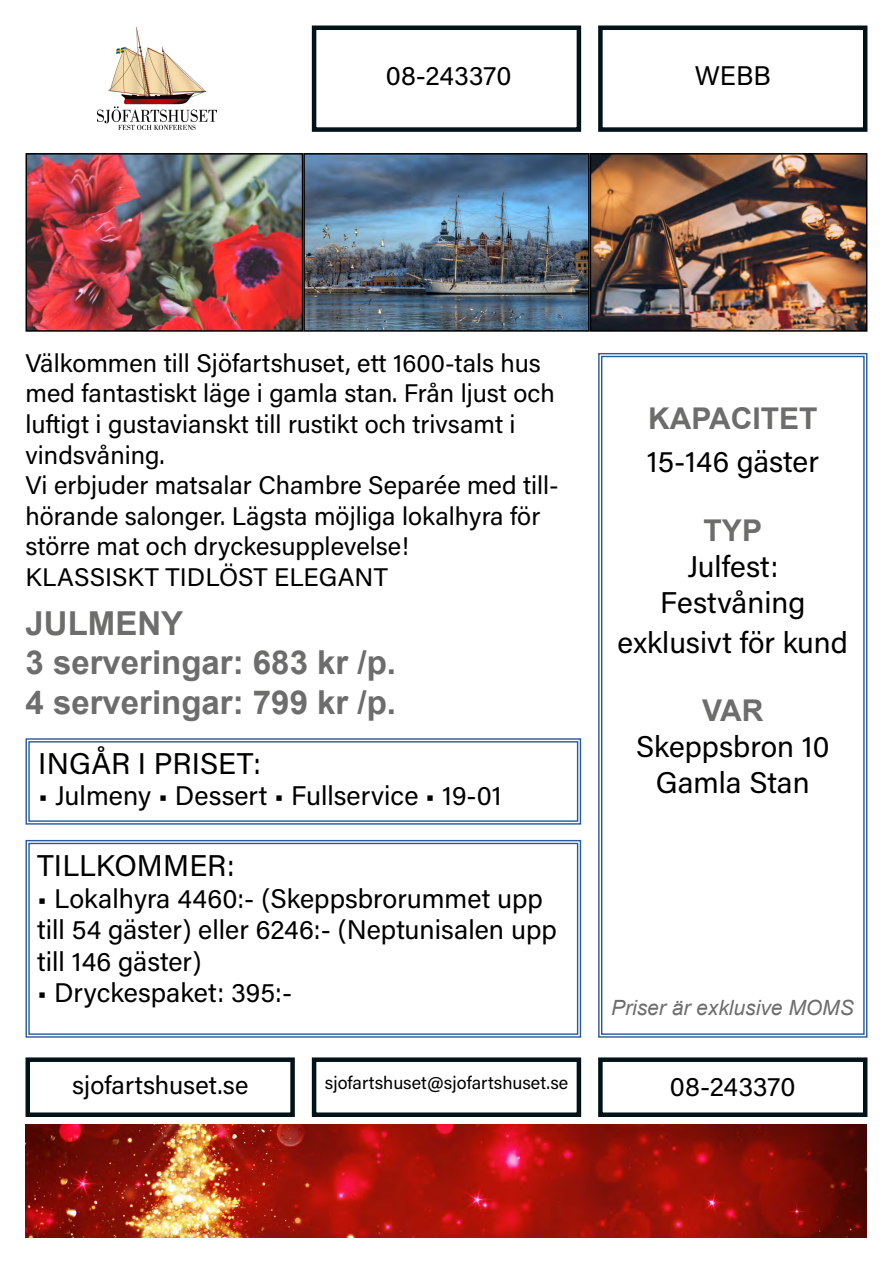
<style>
.page{position:relative;width:893px;height:1263px;background:#fff}
.page>*{position:absolute;margin:0;border:0;box-sizing:border-box;transform-origin:0 0}
.t1{font:700 33px/39.6px "Arial";color:#6d6d6c}
.t2{font:30px/36px "Acumin Variable Concept";color:#000;text-align:center}
.t3{font:700 30px "Arial";color:#6d6d6c}
.t4{font:27px/31.5px "Acumin Variable Concept";color:#000}
.t5{font:25.5px/30.6px "Acumin Variable Concept";color:#000}
.t6{font:italic 21px "Arial";color:#6d6d6c}
.t7{font:18px "Acumin Variable Concept";color:#000}
</style>
<div class="page">
<img style="left:98px;top:28px;width:119px;height:102px">
<div style="left:312px;top:26px;width:269px;height:106px;border:4px solid #011319"></div>
<div style="left:598px;top:26px;width:269px;height:106px;border:4px solid #011319"></div>
<img style="left:29px;top:156px;width:835px;height:173px">
<div style="left:26px;top:153px;width:277px;height:179px;border:2px solid #000"></div>
<div style="left:303px;top:153px;width:287px;height:179px;border:2px solid #000"></div>
<div style="left:590px;top:153px;width:277px;height:179px;border:2px solid #000"></div>
<svg style="left:598px;top:353px;width:270px;height:685px"></svg>
<div style="left:601px;top:356px;width:264px;height:679px;border:1px solid #275b9b"></div>
<div style="left:598px;top:1057px;width:269px;height:60px;border:4px solid #011319"></div>
<div style="left:312px;top:1057px;width:269px;height:60px;border:4px solid #011319"></div>
<div style="left:26px;top:1057px;width:269px;height:60px;border:4px solid #011319"></div>
<img style="left:26px;top:1124px;width:841px;height:113px">
<svg style="left:25px;top:738px;width:557px;height:87px"></svg>
<div style="left:28px;top:741px;width:550px;height:81px;border:1px solid #275b9b"></div>
<svg style="left:25px;top:839px;width:557px;height:199px"></svg>
<div style="left:28px;top:843px;width:550px;height:192px;border:1px solid #275b9b"></div>
<p class="t4" style="left:386px;top:59px;width:127px">08-243370</p>
<p class="t4" style="left:695px;top:59px;width:78px">WEBB</p>
<p class="t5" style="left:26px;top:347px;width:535px">Välkommen till Sjöfartshuset, ett 1600-tals hus med fantastiskt läge i gamla stan. Från ljust och luftigt i gustavianskt till rustikt och trivsamt i vindsvåning.<br>Vi erbjuder matsalar Chambre Separée med till&shy;hörande salonger. Lägsta möjliga lokalhyra för större mat och dryckesupplevelse!<br>KLASSISKT TIDLÖST ELEGANT</p>
<p class="t1" style="left:26px;top:604px;width:372px">JULMENY<br>3 serveringar: 683 kr /p.<br>4 serveringar: 799 kr /p.</p>
<p class="t2" style="left:38px;top:744px;width:224px">INGÅR I PRISET:</p>
<p class="t4" style="left:38px;top:779px;width:465px">• Julmeny • Dessert • Fullservice • 19-01</p>
<p class="t2" style="left:37px;top:847px;width:199px">TILLKOMMER:</p>
<p class="t4" style="left:37px;top:882px;width:521px">• Lokalhyra 4460:- (Skeppsbrorummet upp till 54 gäster) eller 6246:- (Neptunisalen upp till 146 gäster)</p>
<p class="t4" style="left:37px;top:976px;width:256px">• Dryckespaket: 395:-</p>
<p class="t3" style="left:648px;top:399px;width:171px">KAPACITET</p>
<p class="t2" style="left:647px;top:443px;width:174px">15-146 gäster</p>
<p class="t3" style="left:704px;top:511px;width:60px">TYP</p>
<p class="t2" style="left:660px;top:547px;width:147px">Julfest:<br>Festvåning</p>
<p class="t2" style="left:618px;top:623px;width:232px">exklusivt för kund</p>
<p class="t3" style="left:702px;top:691px;width:63px">VAR</p>
<p class="t2" style="left:636px;top:728px;width:195px">Skeppsbron 10<br>Gamla Stan</p>
<p class="t6" style="left:611px;top:994px;width:244px">Priser är exklusive MOMS</p>
<p class="t5" style="left:72px;top:1069px;width:178px">sjofartshuset.se</p>
<p class="t7" style="left:325px;top:1070px;width:245px">sjofartshuset@sjofartshuset.se</p>
<p class="t4" style="left:670px;top:1069px;width:127px">08-243370</p>
</div>
